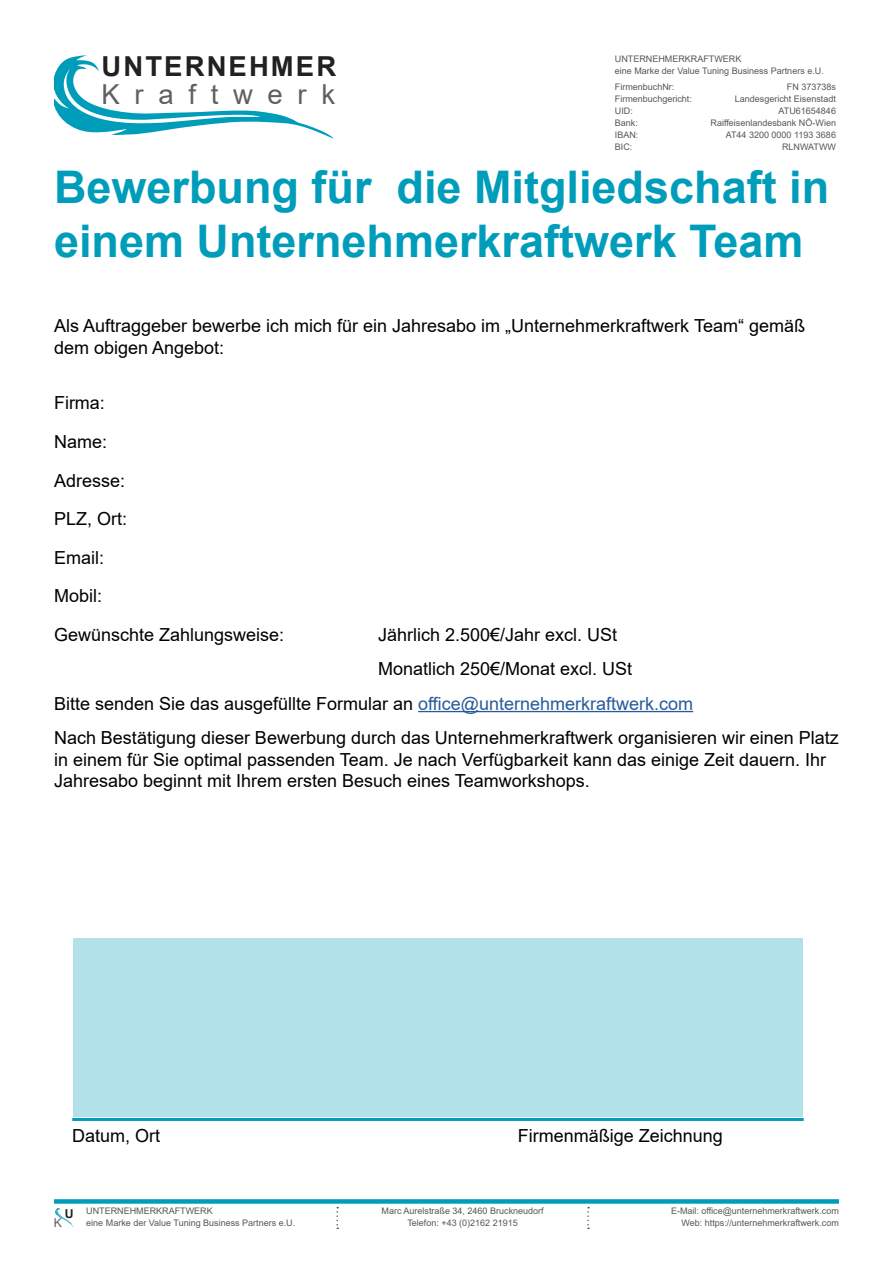
<style>
.page{position:relative;width:893px;height:1263px;background:#fff}
.page>*{position:absolute;margin:0;border:0;box-sizing:border-box;transform-origin:0 0}
.t1{font:700 45px/54px "Arial";color:#009dbb}
.t2{font:700 27.6px "Arial";letter-spacing:.075em;color:#21211f}
.t3{font:27.6px "Arial";letter-spacing:.535em;color:#615f5f}
.t4{font:18px/38.5px "Arial";color:#000}
.t5{font:700 12.3px "Arial";color:#21211f}
.t6{font:12.3px "Arial";color:#615f5f}
.t7{font:9px/12px "Arial";color:#575756}
.s1{color:#275b9b}
</style>
<div class="page">
<svg style="left:54px;top:55px;width:280px;height:84px"></svg>
<div style="left:54px;top:1199px;width:785px;height:5px;background:#009dbb"></div>
<svg style="left:55px;top:1208px;width:19px;height:20px"></svg>
<svg style="left:336px;top:1207px;width:2px;height:22px"></svg>
<svg style="left:587px;top:1207px;width:2px;height:22px"></svg>
<hr style="left:418px;top:711px;width:275px;height:1px;background:#275b9b">
<hr style="left:72px;top:1118px;width:732px;height:3px;background:#009dbb">
<div style="left:73px;top:938px;width:730px;height:179px;background:#b3e1ea"></div>
<h2 class="t2" style="left:102px;top:47px;width:236px">UNTERNEHMER</h2>
<h2 class="t3" style="left:102px;top:76px;width:235px">Kraftwerk</h2>
<p class="t7" style="left:615px;top:53px;width:210px">UNTERNEHMERKRAFTWERK<br>eine Marke der Value Tuning Business Partners e.U.</p>
<p class="t7" style="left:615px;top:81px;width:61px">FirmenbuchNr:</p>
<p class="t7" style="left:787px;top:81px;width:51px">FN 373738s</p>
<p class="t7" style="left:615px;top:93px;width:79px">Firmenbuchgericht:</p>
<p class="t7" style="left:735px;top:93px;width:103px">Landesgericht Eisenstadt</p>
<p class="t7" style="left:615px;top:105px;width:19px">UID:</p>
<p class="t7" style="left:779px;top:105px;width:59px">ATU61654846</p>
<p class="t7" style="left:615px;top:117px;width:25px">Bank:</p>
<p class="t7" style="left:711px;top:117px;width:127px">Raiffeisenlandesbank NÖ-Wien</p>
<p class="t7" style="left:615px;top:129px;width:25px">IBAN:</p>
<p class="t7" style="left:726px;top:129px;width:112px">AT44 3200 0000 1193 3686</p>
<p class="t7" style="left:615px;top:141px;width:19px">BIC:</p>
<p class="t7" style="left:782px;top:141px;width:55px">RLNWATWW</p>
<h1 class="t1" style="left:54px;top:161px;width:777px">Bewerbung für die Mitgliedschaft in einem Unternehmerkraftwerk Team</h1>
<p class="t4" style="left:54px;top:315px;width:752px;line-height:21.6px">Als Auftraggeber bewerbe ich mich für ein Jahresabo im „Unternehmerkraftwerk Team“ gemäß dem obigen Angebot:</p>
<p class="t4" style="left:54px;top:384px;width:232px">Firma:<br>Name:<br>Adresse:<br>PLZ, Ort:<br>Email:<br>Mobil:<br>Gewünschte Zahlungsweise:</p>
<p class="t4" style="left:378px;top:615px;width:241px">Jährlich 2.500€/Jahr excl. USt</p>
<p class="t4" style="left:378px;top:650px;width:256px">Monatlich 250€/Monat excl. USt</p>
<p class="t4" style="left:54px;top:684px;width:641px">Bitte senden Sie das ausgefüllte Formular an <span class="s1">office@unternehmerkraftwerk.com</span></p>
<p class="t4" style="left:54px;top:718px;width:786px">Nach Bestätigung dieser Bewerbung durch das Unternehmerkraftwerk organisieren wir einen Platz</p>
<p class="t4" style="left:54px;top:748px;width:774px;line-height:21.6px">in einem für Sie optimal passenden Team. Je nach Verfügbarkeit kann das einige Zeit dauern. Ihr<br>Jahresabo beginnt mit Ihrem ersten Besuch eines Teamworkshops.</p>
<p class="t4" style="left:72px;top:1116px;width:90px">Datum, Ort</p>
<p class="t4" style="left:518px;top:1116px;width:207px">Firmenmäßige Zeichnung</p>
<p class="t5" style="left:65px;top:1205px;width:10px">U</p>
<p class="t6" style="left:54px;top:1214px;width:10px">K</p>
<p class="t7" style="left:86px;top:1205px;width:210px">UNTERNEHMERKRAFTWERK<br>eine Marke der Value Tuning Business Partners e.U.</p>
<p class="t7" style="left:382px;top:1205px;width:164px;text-align:center">Marc Aurelstraße 34, 2460 Bruckneudorf<br>Telefon: +43 (0)2162 21915</p>
<p class="t7" style="left:671px;top:1205px;width:169px;text-align:right">E-Mail: office@unternehmerkraftwerk.com<br>Web: https://unternehmerkraftwerk.com</p>
</div>
